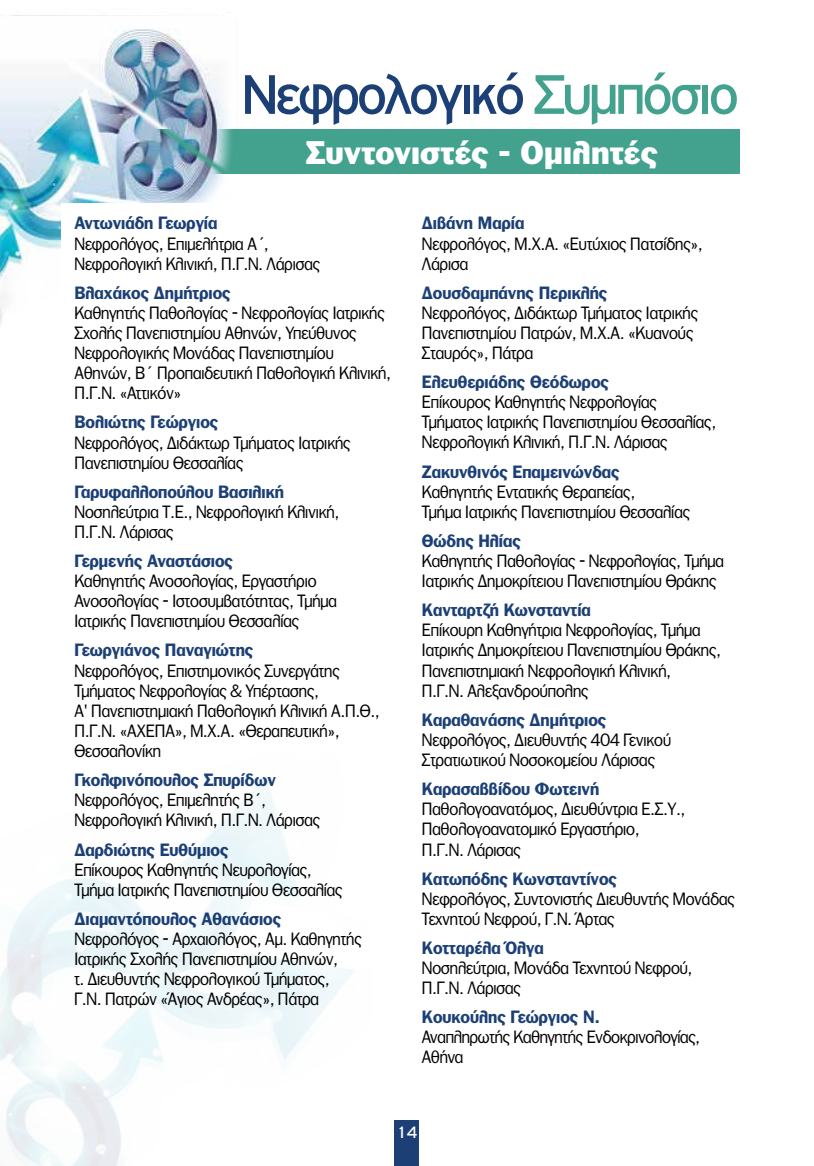
<style>
.page{position:relative;width:814px;height:1166px;background:#fff}
.page>*{position:absolute;margin:0;border:0;box-sizing:border-box;transform-origin:0 0}
.t1{font:59.32px "PF Highway Gothic";letter-spacing:-.07em;color:#1c4076}
.t2{font:900 31.5px "PF Franklin Gothic";letter-spacing:.005em;color:#fff}
.t3{font:17.5px "PF Highway Gothic";color:#fff}
.t4{font:17.15px/20.1px "PF Franklin Gothic";color:#000;scale:.95 1}
.t5{font:700 17.15px "PF Franklin Gothic";color:#1c4076;scale:.95 1}
.s1{color:#42a28d}
</style>
<div class="page">
<div style="left:394px;top:1120px;width:25px;height:46px;background:#1c4076"></div>
<div style="left:0;top:129px;width:739px;height:45px;background:#42a28d"></div>
<img style="left:0;top:15px;width:231px;height:310px">
<div style="left:62px;top:203px;width:191px;height:171px;background:#fff"></div>
<h1 class="t1" style="left:241px;top:63px;width:500px">Νεφρολογικό <span class="s1">Συμπόσιο</span></h1>
<h2 class="t2" style="left:306px;top:134px;width:353px">Συντονιστές - Ομιλητές</h2>
<p class="t5" style="left:74px;top:213px;width:152px">Αντωνιάδη Γεωργία</p>
<p class="t4" style="left:74px;top:233px;width:260px">Νεφρολόγος, Επιμελήτρια Α΄,<br>Νεφρολογική Κλινική, Π.Γ.Ν. Λάρισας</p>
<p class="t5" style="left:74px;top:282px;width:166px">Βλαχάκος Δημήτριος</p>
<p class="t4" style="left:74px;top:303px;width:334px">Καθηγητής Παθολογίας - Νεφρολογίας Ιατρικής Σχολής Πανεπιστημίου Αθηνών, Υπεύθυνος Νεφρολογικής Μονάδας Πανεπιστημίου Αθηνών, Β΄ Προπαιδευτική Παθολογική Κλινική, Π.Γ.Ν. «Αττικόν»</p>
<p class="t5" style="left:74px;top:412px;width:153px">Βολιώτης Γεώργιος</p>
<p class="t4" style="left:74px;top:432px;width:292px">Νεφρολόγος, Διδάκτωρ Τμήματος Ιατρικής<br>Πανεπιστημίου Θεσσαλίας</p>
<p class="t5" style="left:74px;top:481px;width:222px">Γαρυφαλλοπούλου Βασιλική</p>
<p class="t4" style="left:74px;top:501px;width:280px">Νοσηλεύτρια Τ.Ε., Νεφρολογική Κλινική,<br>Π.Γ.Ν. Λάρισας</p>
<p class="t5" style="left:74px;top:551px;width:168px">Γερμενής Αναστάσιος</p>
<p class="t4" style="left:74px;top:571px;width:278px">Καθηγητής Ανοσολογίας, Εργαστήριο<br>Ανοσολογίας - Ιστοσυμβατότητας, Τμήμα<br>Ιατρικής Πανεπιστημίου Θεσσαλίας</p>
<p class="t5" style="left:74px;top:640px;width:190px">Γεωργιάνος Παναγιώτης</p>
<p class="t4" style="left:74px;top:660px;width:322px">Νεφρολόγος, Επιστημονικός Συνεργάτης Τμήματος Νεφρολογίας &amp; Υπέρτασης,<br>Α' Πανεπιστημιακή Παθολογική Κλινική Α.Π.Θ., Π.Γ.Ν. «ΑΧΕΠΑ», Μ.Χ.Α. «Θεραπευτική», Θεσσαλονίκη</p>
<p class="t5" style="left:74px;top:770px;width:213px">Γκολφινόπουλος Σπυρίδων</p>
<p class="t4" style="left:74px;top:790px;width:260px">Νεφρολόγος, Επιμελητής Β΄,<br>Νεφρολογική Κλινική, Π.Γ.Ν. Λάρισας</p>
<p class="t5" style="left:74px;top:839px;width:164px">Δαρδιώτης Ευθύμιος</p>
<p class="t4" style="left:74px;top:859px;width:284px">Επίκουρος Καθηγητής Νευρολογίας,<br>Τμήμα Ιατρικής Πανεπιστημίου Θεσσαλίας</p>
<p class="t5" style="left:74px;top:908px;width:219px">Διαμαντόπουλος Αθανάσιος</p>
<p class="t4" style="left:74px;top:929px;width:304px">Νεφρολόγος - Αρχαιολόγος, Αμ. Καθηγητής Ιατρικής Σχολής Πανεπιστημίου Αθηνών,<br>τ. Διευθυντής Νεφρολογικού Τμήματος,<br>Γ.Ν. Πατρών «Άγιος Ανδρέας», Πάτρα</p>
<p class="t5" style="left:422px;top:213px;width:109px">Διβάνη Μαρία</p>
<p class="t4" style="left:422px;top:233px;width:297px">Νεφρολόγος, Μ.Χ.Α. «Ευτύχιος Πατσίδης»,<br>Λάρισα</p>
<p class="t5" style="left:422px;top:282px;width:197px">Δουσδαμπάνης Περικλής</p>
<p class="t4" style="left:422px;top:302px;width:292px">Νεφρολόγος, Διδάκτωρ Τμήματος Ιατρικής<br>Πανεπιστημίου Πατρών, Μ.Χ.Α. «Κυανούς<br>Σταυρός», Πάτρα</p>
<p class="t5" style="left:422px;top:372px;width:198px">Ελευθεριάδης Θεόδωρος</p>
<p class="t4" style="left:422px;top:392px;width:311px">Επίκουρος Καθηγητής Νεφρολογίας<br>Τμήματος Ιατρικής Πανεπιστημίου Θεσσαλίας,<br>Νεφρολογική Κλινική, Π.Γ.Ν. Λάρισας</p>
<p class="t5" style="left:422px;top:461px;width:210px">Ζακυνθινός Επαμεινώνδας</p>
<p class="t4" style="left:422px;top:481px;width:284px">Καθηγητής Εντατικής Θεραπείας,<br>Τμήμα Ιατρικής Πανεπιστημίου Θεσσαλίας</p>
<p class="t5" style="left:422px;top:531px;width:106px">Θώδης Ηλίας</p>
<p class="t4" style="left:422px;top:551px;width:319px">Καθηγητής Παθολογίας - Νεφρολογίας, Τμήμα<br>Ιατρικής Δημοκρίτειου Πανεπιστημίου Θράκης</p>
<p class="t5" style="left:422px;top:600px;width:179px">Κανταρτζή Κωνσταντία</p>
<p class="t4" style="left:422px;top:620px;width:316px">Επίκουρη Καθηγήτρια Νεφρολογίας, Τμήμα Ιατρικής Δημοκρίτειου Πανεπιστημίου Θράκης, Πανεπιστημιακή Νεφρολογική Κλινική,<br>Π.Γ.Ν. Αλεξανδρούπολης</p>
<p class="t5" style="left:422px;top:709px;width:196px">Καραθανάσης Δημήτριος</p>
<p class="t4" style="left:422px;top:730px;width:264px">Νεφρολόγος, Διευθυντής 404 Γενικού<br>Στρατιωτικού Νοσοκομείου Λάρισας</p>
<p class="t5" style="left:422px;top:779px;width:188px">Καρασαββίδου Φωτεινή</p>
<p class="t4" style="left:422px;top:799px;width:278px">Παθολογοανατόμος, Διευθύντρια Ε.Σ.Υ.,<br>Παθολογοανατομικό Εργαστήριο,<br>Π.Γ.Ν. Λάρισας</p>
<p class="t5" style="left:422px;top:868px;width:207px">Κατωπόδης Κωνσταντίνος</p>
<p class="t4" style="left:422px;top:888px;width:331px">Νεφρολόγος, Συντονιστής Διευθυντής Μονάδας<br>Τεχνητού Νεφρού, Γ.Ν. Άρτας</p>
<p class="t5" style="left:422px;top:937px;width:130px">Κοτταρέλα Όλγα</p>
<p class="t4" style="left:422px;top:958px;width:286px">Νοσηλεύτρια, Μονάδα Τεχνητού Νεφρού,<br>Π.Γ.Ν. Λάρισας</p>
<p class="t5" style="left:422px;top:1007px;width:189px">Κουκούλης Γεώργιος Ν.</p>
<p class="t4" style="left:422px;top:1027px;width:294px">Αναπληρωτής Καθηγητής Ενδοκρινολογίας,<br>Αθήνα</p>
<p class="t3" style="left:396px;top:1123px;width:23px">14</p>
</div>
